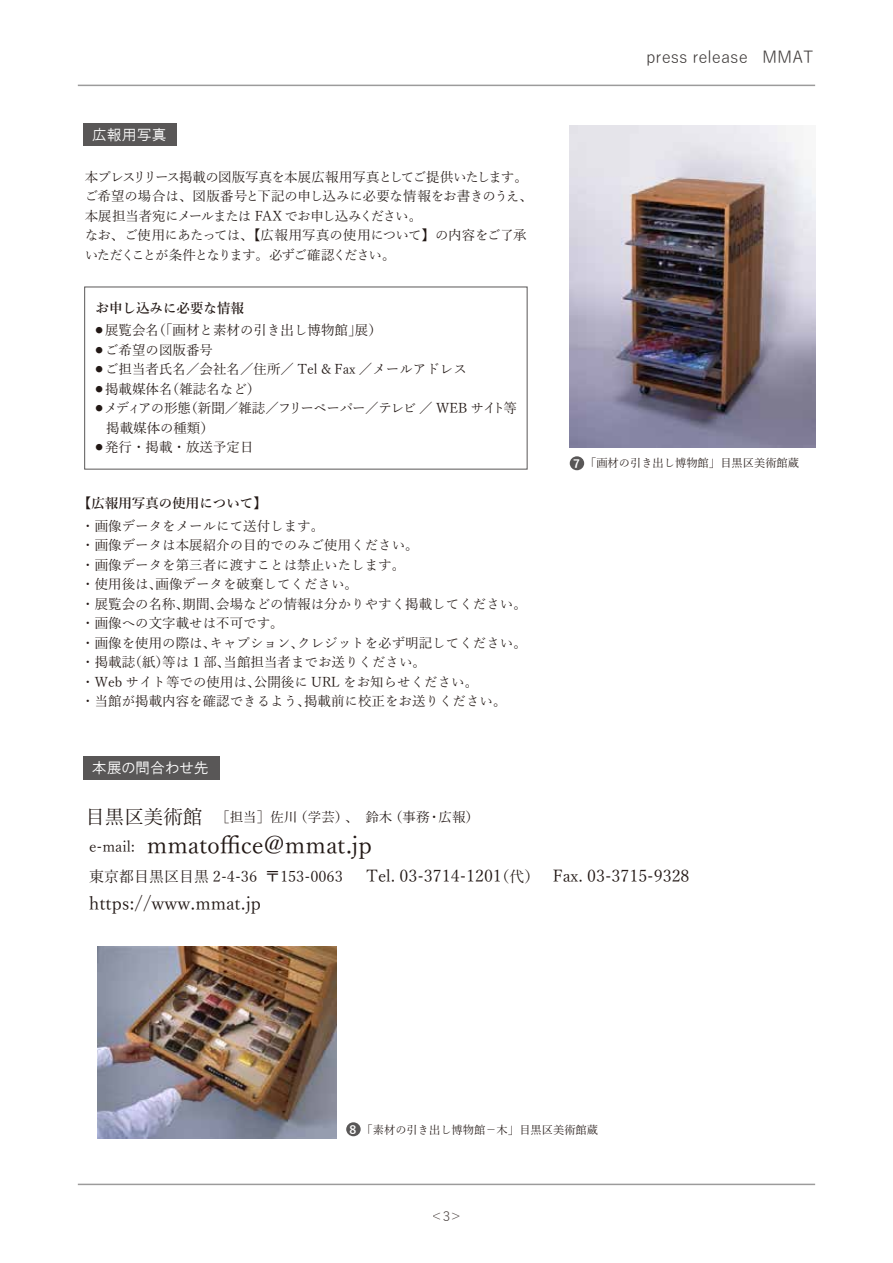
<style>
.page{position:relative;width:893px;height:1263px;background:#fff}
.page>*{position:absolute;margin:0;border:0;box-sizing:border-box;transform-origin:0 0}
.t1{font:24px "Yu Mincho";color:#221815}
.t2{font:18px "Yu Mincho";color:#221815}
.t3{font:16.5px "Yu Mincho";color:#221815}
.t4{font:16.5px "Yu Gothic";color:#3e3a39}
.t5{font:15px "Yu Mincho";color:#221815}
.t6{font:15px "HGP Gothic M";color:#fff}
.t7{font:13.5px/19.5px "Yu Mincho";color:#221815}
.t8{font:13.5px/19.5px "Yu Mincho";letter-spacing:-.04em;color:#221815}
.t9{font:13.5px/19.5px "Yu Mincho";letter-spacing:-.035em;color:#221815}
.t10{font:600 13.5px "Yu Mincho";color:#221815}
.t11{font:12.75px "Yu Gothic";color:#221815}
.t12{font:11.25px "Yu Mincho";color:#221815}
.s1{font-size:19.5px}
.s2{font-family:"Yu Gothic";font-weight:700;font-size:11.55px;color:#fff}
.s3{font-size:15px}
</style>
<div class="page">
<hr style="left:78px;top:1183px;width:737px;height:2px;background:#727171">
<hr style="left:78px;top:85px;width:737px;height:1px;background:#727171">
<div style="left:83px;top:123px;width:94px;height:22px;background:#595757"></div>
<div style="left:83px;top:756px;width:137px;height:23px;background:#595757"></div>
<img style="left:98px;top:946px;width:239px;height:192px">
<img style="left:570px;top:125px;width:245px;height:322px">
<div style="left:570px;top:456px;width:14px;height:14px;background:#595757;border-radius:50%"></div>
<div style="left:346px;top:1122px;width:15px;height:14px;background:#595757;border-radius:50%"></div>
<p class="t6" style="left:92px;top:127px;width:76px">広報用写真</p>
<p class="t8" style="left:85px;top:166px;width:450px">本プレスリリース掲載の図版写真を本展広報用写真としてご提供いたします。ご希望の場合は、図版番号と下記の申し込みに必要な情報をお書きのうえ、本展担当者宛にメールまたは FAX でお申し込みください。<br>なお、ご使用にあたっては、【広報用写真の使用について】の内容をご了承いただくことが条件となります。必ずご確認ください。</p>
<p class="t10" style="left:96px;top:300px;width:150px">お申し込みに必要な情報</p>
<p class="t7" style="left:96px;top:319px;width:288px"><sup>●</sup> 展覧会名（「画材と素材の引き出し博物館」展）</p>
<p class="t7" style="left:96px;top:339px;width:119px"><sup>●</sup> ご希望の図版番号</p>
<p class="t7" style="left:96px;top:358px;width:373px"><sup>●</sup> ご担当者氏名／会社名／住所／ Tel &amp; Fax ／メールアドレス</p>
<p class="t7" style="left:96px;top:378px;width:166px"><sup>●</sup> 掲載媒体名（雑誌名など）</p>
<p class="t9" style="left:106px;top:397px;width:412px;text-indent:-11px"><sup>●</sup> メディアの形態（新聞／雑誌／フリーペーパー／テレビ ／ WEB サイト等掲載媒体の種類）</p>
<p class="t7" style="left:96px;top:436px;width:159px"><sup>●</sup> 発行・掲載・放送予定日</p>
<p class="t10" style="left:78px;top:496px;width:190px">【広報用写真の使用について】</p>
<p class="t7" style="left:81px;top:515px;width:447px">・画像データをメールにて送付します。<br>・画像データは本展紹介の目的でのみご使用ください。<br>・画像データを第三者に渡すことは禁止いたします。<br>・使用後は、画像データを破棄してください。<br>・展覧会の名称、期間、会場などの情報は分かりやすく掲載してください。・画像への文字載せは不可です。<br>・画像を使用の際は、キャプション、クレジットを必ず明記してください。・掲載誌（紙）等は 1 部、当館担当者までお送りください。<br>・Web サイト等での使用は、公開後に URL をお知らせください。<br>・当館が掲載内容を確認できるよう、掲載前に校正をお送りください。</p>
<p class="t6" style="left:92px;top:760px;width:119px">本展の問合わせ先</p>
<p class="t7" style="left:86px;top:806px;width:395px"><span class="s1">目黒区美術館</span> ［担当］佐川 （学芸）、　鈴木 （事務・広報）</p>
<p class="t4" style="left:646px;top:41px;width:169px">press release MMAT</p>
<p class="t12" style="left:573px;top:452px;width:228px"><span class="s2">7</span> 「画材の引き出し博物館」目黒区美術館蔵</p>
<h1 class="t1" style="left:89px;top:823px;width:284px"><span class="s3">e-mail:</span> mmatoffice@mmat.jp</h1>
<p class="t5" style="left:89px;top:862px;width:255px">東京都目黒区目黒 2-4-36 〒153-0063</p>
<p class="t3" style="left:366px;top:861px;width:325px">Tel. 03-3714-1201<span class="s3">（代）</span>　Fax. 03-3715-9328</p>
<h2 class="t2" style="left:89px;top:887px;width:173px">https://www.mmat.jp</h2>
<p class="t12" style="left:350px;top:1120px;width:250px"><span class="s2">8</span> 「素材の引き出し博物館－木」目黒区美術館蔵</p>
<p class="t11" style="left:431px;top:1204px;width:33px">＜３＞</p>
</div>
